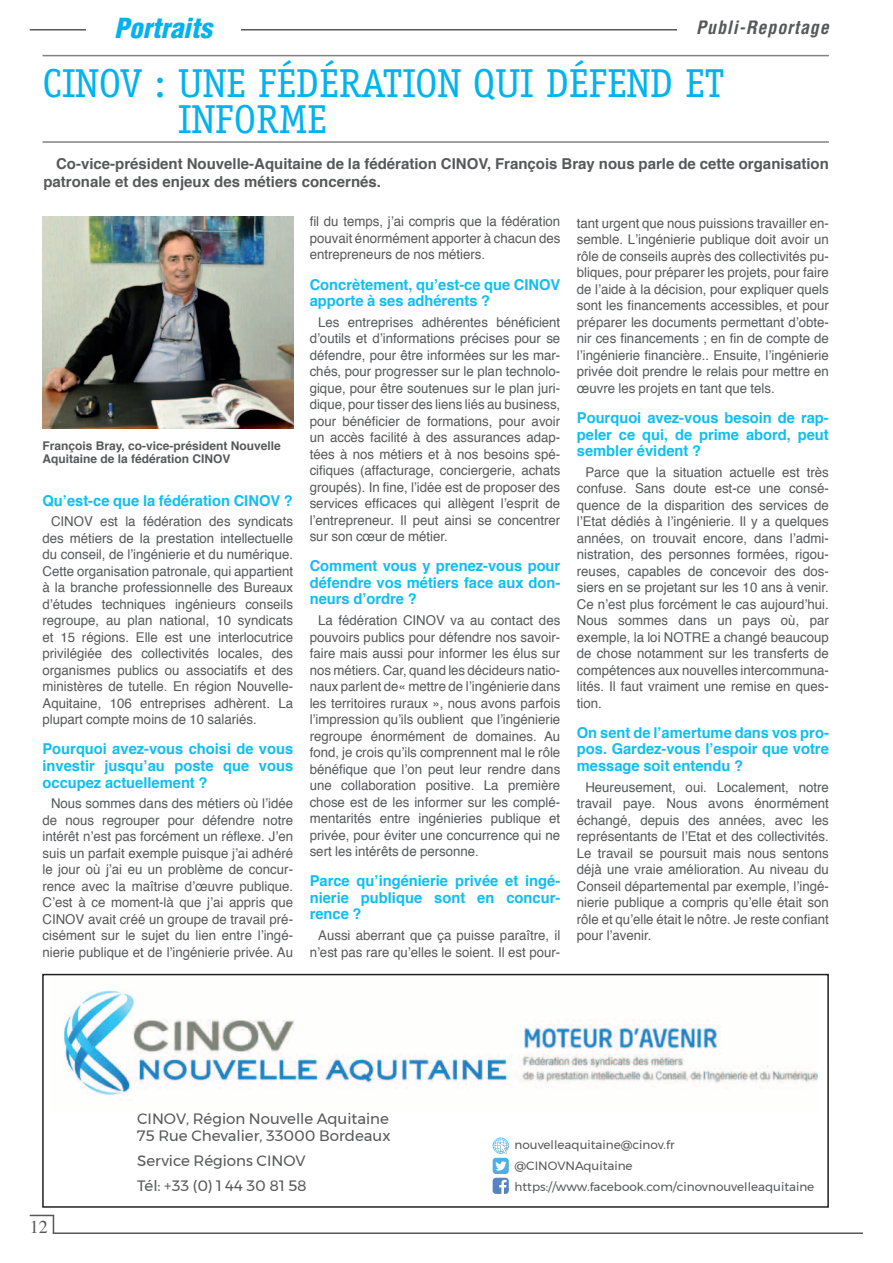
<style>
.page{position:relative;width:893px;height:1263px;background:#fff}
.page>*{position:absolute;margin:0;border:0;box-sizing:border-box;transform-origin:0 0}
.t1{font:40.5px "Officina Serif";color:#00b3ef}
.t2{font:italic 900 condensed 27px "Helvetica";color:#00b3ef}
.t3{font:italic 700 condensed 18px "Helvetica";letter-spacing:.05em;color:#57585a}
.t4{font:18px "Times";color:#57585a}
.t5{font:700 15px/16.5px "Helvetica";color:#0dbff2;text-align:justify}
.t6{font:700 15px/18px "Helvetica";color:#57585a}
.t7{font:15px/16.5px "Montserrat";color:#57585a}
.t8{font:13.5px/16.5px "Helvetica";color:#57585a;text-align:justify}
.t9{font:12px/20.7px "Montserrat";color:#57585a}
.t10{font:700 12px/13.5px "Helvetica";color:#57585a}
</style>
<div class="page">
<hr style="left:30px;top:29px;width:795px;height:2px;background:#57585a">
<div style="left:86px;top:17px;width:154px;height:27px;background:#fff"></div>
<div style="left:677px;top:0;width:152px;height:34px;background:#fff"></div>
<img style="left:64px;top:990px;width:753px;height:110px">
<div style="left:42px;top:974px;width:787px;height:234px;border:2px solid #231f20"></div>
<img style="left:42px;top:217px;width:251px;height:211px">
<svg style="left:30px;top:1215px;width:24px;height:18px"></svg>
<hr style="left:53px;top:1232px;width:810px;height:2px;background:#57585a">
<hr style="left:43px;top:55px;width:786px;height:1px;background:#808285">
<hr style="left:43px;top:141px;width:786px;height:2px;background:#808285">
<svg style="left:493px;top:1137px;width:16px;height:57px"></svg>
<h2 class="t2" style="left:114px;top:11px;width:99px">Portraits</h2>
<h3 class="t3" style="left:696px;top:16px;width:134px">Publi-Reportage</h3>
<h1 class="t1" style="left:43px;top:59px;width:381px">CINOV : UNE FÉDÉRATION</h1>
<h1 class="t1" style="left:473px;top:59px;width:253px">QUI DÉFEND ET</h1>
<h1 class="t1" style="left:178px;top:95px;width:150px">INFORME</h1>
<p class="t6" style="left:43px;top:155px;width:787px;text-indent:13px">Co-vice-président Nouvelle-Aquitaine de la fédération CINOV, François Bray nous parle de cette organisation patronale et des enjeux des métiers concernés.</p>
<p class="t10" style="left:42px;top:439px;width:240px">François Bray, co-vice-président Nouvelle<br>Aquitaine de la fédération CINOV</p>
<p class="t5" style="left:43px;top:492px;width:252px">Qu’est-ce que la fédération CINOV ?</p>
<p class="t8" style="left:43px;top:514px;width:252px;text-indent:9px">CINOV est la fédération des syndicats des métiers de la prestation intellectuelle du conseil, de l’ingénierie et du numérique.<br>Cette organisation patronale, qui appartient à la branche professionnelle des Bureaux d’études techniques ingénieurs conseils regroupe, au plan national, 10 syndicats et 15 régions. Elle est une interlocutrice privilégiée des collectivités locales, des organismes publics ou associatifs et des ministères de tutelle. En région Nouvelle-Aquitaine, 106 entreprises adhèrent. La plupart compte moins de 10 salariés.</p>
<p class="t5" style="left:43px;top:741px;width:252px">Pourquoi avez-vous choisi de vous investir jusqu’au poste que vous occupez actuellement ?</p>
<p class="t8" style="left:43px;top:796px;width:252px;text-indent:9px">Nous sommes dans des métiers où l’idée de nous regrouper pour défendre notre intérêt n’est pas forcément un réflexe. J’en suis un parfait exemple puisque j’ai adhéré le jour où j’ai eu un problème de concur&shy;rence avec la maîtrise d’œuvre publique.<br>C’est à ce moment-là que j’ai appris que CINOV avait créé un groupe de travail pré&shy;cisément sur le sujet du lien entre l’ingé&shy;nierie publique et de l’ingénierie privée. Au</p>
<p class="t8" style="left:310px;top:214px;width:252px">fil du temps, j’ai compris que la fédération pouvait énormément apporter à chacun des entrepreneurs de nos métiers.</p>
<p class="t5" style="left:310px;top:276px;width:252px">Concrètement, qu’est-ce que CINOV apporte à ses adhérents ?</p>
<p class="t8" style="left:310px;top:314px;width:252px;text-indent:9px">Les entreprises adhérentes bénéficient d’outils et d’informations précises pour se défendre, pour être informées sur les mar&shy;chés, pour progresser sur le plan technolo&shy;gique, pour être soutenues sur le plan juri&shy;dique, pour tisser des liens liés au business, pour bénéficier de formations, pour avoir un accès facilité à des assurances adap&shy;tées à nos métiers et à nos besoins spé&shy;cifiques (affacturage, conciergerie, achats groupés). In fine, l’idée est de proposer des services efficaces qui allègent l’esprit de l’entrepreneur. Il peut ainsi se concentrer sur son cœur de métier.</p>
<p class="t5" style="left:310px;top:558px;width:252px">Comment vous y prenez-vous pour défendre vos métiers face aux don&shy;neurs d’ordre ?</p>
<p class="t8" style="left:310px;top:613px;width:252px;text-indent:9px">La fédération CINOV va au contact des pouvoirs publics pour défendre nos savoir&shy;faire mais aussi pour informer les élus sur nos métiers. Car, quand les décideurs natio&shy;naux parlent de« mettre de l’ingénierie dans les territoires ruraux », nous avons parfois l’impression qu’ils oublient que l’ingénierie regroupe énormément de domaines. Au fond, je crois qu’ils comprennent mal le rôle bénéfique que l’on peut leur rendre dans une collaboration positive. La première chose est de les informer sur les complé&shy;mentarités entre ingénieries publique et privée, pour éviter une concurrence qui ne sert les intérêts de personne.</p>
<p class="t5" style="left:310px;top:873px;width:252px">Parce qu’ingénierie privée et ingé&shy;nierie publique sont en concur&shy;rence ?</p>
<p class="t8" style="left:310px;top:927px;width:252px;text-align:right">Aussi aberrant que ça puisse paraître, il n’est pas rare qu’elles le soient. Il est pour-</p>
<p class="t8" style="left:577px;top:215px;width:253px">tant urgent que nous puissions travailler en&shy;semble. L’ingénierie publique doit avoir un rôle de conseils auprès des collectivités pu&shy;bliques, pour préparer les projets, pour faire de l’aide à la décision, pour expliquer quels sont les financements accessibles, et pour préparer les documents permettant d’obte&shy;nir ces financements ; en fin de compte de l’ingénierie financière.. Ensuite, l’ingénierie privée doit prendre le relais pour mettre en œuvre les projets en tant que tels.</p>
<p class="t5" style="left:577px;top:410px;width:253px">Pourquoi avez-vous besoin de rap&shy;peler ce qui, de prime abord, peut sembler évident ?</p>
<p class="t8" style="left:577px;top:464px;width:253px;text-indent:9px">Parce que la situation actuelle est très confuse. Sans doute est-ce une consé&shy;quence de la disparition des services de l’Etat dédiés à l’ingénierie. Il y a quelques années, on trouvait encore, dans l’admi&shy;nistration, des personnes formées, rigou&shy;reuses, capables de concevoir des dos&shy;siers en se projetant sur les 10 ans à venir.<br>Ce n’est plus forcément le cas aujourd’hui.<br>Nous sommes dans un pays où, par exemple, la loi NOTRE a changé beaucoup de chose notamment sur les transferts de compétences aux nouvelles intercommuna&shy;lités. Il faut vraiment une remise en ques&shy;tion.</p>
<p class="t5" style="left:577px;top:725px;width:253px">On sent de l’amertume dans vos pro&shy;pos. Gardez-vous l’espoir que votre message soit entendu ?</p>
<p class="t8" style="left:577px;top:779px;width:253px;text-indent:9px">Heureusement, oui. Localement, notre travail paye. Nous avons énormément échangé, depuis des années, avec les représentants de l’Etat et des collectivités.<br>Le travail se poursuit mais nous sentons déjà une vraie amélioration. Au niveau du Conseil départemental par exemple, l’ingé&shy;nierie publique a compris qu’elle était son rôle et qu’elle était le nôtre. Je reste confiant pour l’avenir.</p>
<h3 class="t4" style="left:30px;top:1210px;width:19px">12</h3>
<p class="t7" style="left:137px;top:1110px;width:255px">CINOV, Région Nouvelle Aquitaine<br>75 Rue Chevalier, 33000 Bordeaux</p>
<p class="t7" style="left:137px;top:1148px;width:171px;line-height:25px">Service Régions CINOV<br>Tél: +33 (0) 1 44 30 81 58</p>
<p class="t9" style="left:514px;top:1134px;width:301px">nouvelleaquitaine@cinov.fr<br>@CINOVNAquitaine https://www.facebook.com/cinovnouvelleaquitaine</p>
</div>
